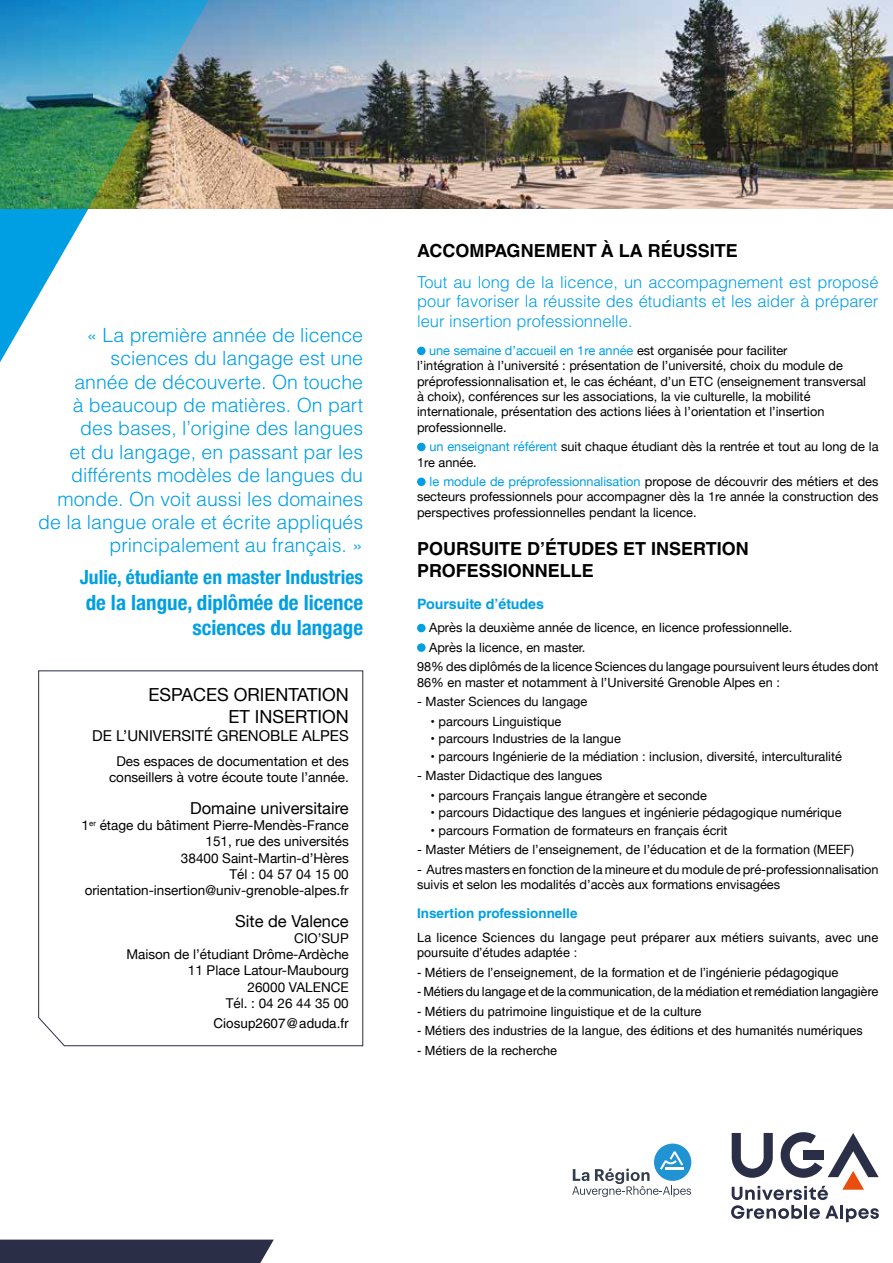
<style>
.page{position:relative;width:893px;height:1263px;background:#fff}
.page>*{position:absolute;margin:0;border:0;box-sizing:border-box;transform-origin:0 0}
.t1{font:700 condensed 21px/25.2px "Helvetica Neue";color:#009fe3;text-align:right}
.t2{font:300 19.5px/23.4px "Helvetica LT Std";color:#009fe3;text-align:right}
.t3{font:700 condensed 19.5px "Helvetica Neue";color:#009fe3}
.t4{font:700 18px/21.6px "Helvetica LT Std";color:#000}
.t5{font:18px/21.6px "Helvetica Neue";color:#000;text-align:right}
.t6{font:300 16.5px/19.8px "Helvetica LT Std";color:#009fe3;text-align:justify}
.t7{font:16.5px "Helvetica Neue";color:#000}
.t8{font:15px "Helvetica Neue";color:#000}
.t9{font:700 14.25px "Helvetica LT Std";color:#009fe3}
.t10{font:13.5px/16.2px "Helvetica Neue";color:#000;text-align:right}
.t11{font:700 13.5px "Helvetica LT Std";color:#009fe3}
.t12{font:13.5px "Helvetica LT Std";color:#000}
.t13{font:12.75px/15.3px "Helvetica Neue";color:#000}
.t14{font:12.75px/15.3px "Helvetica LT Std";color:#000}
.s1{color:#009fe3}
</style>
<div class="page">
<img style="left:421px;top:0;width:472px;height:208px">
<svg style="left:731px;top:1132px;width:148px;height:90px"></svg>
<div style="left:654px;top:1143px;width:37px;height:38px;background:#2093d2;border-radius:50%"></div>
<svg style="left:572px;top:1151px;width:119px;height:46px"></svg>
<div style="left:417px;top:347px;width:9px;height:8px;background:#009fe3;border-radius:50%"></div>
<div style="left:417px;top:443px;width:9px;height:8px;background:#009fe3;border-radius:50%"></div>
<div style="left:417px;top:478px;width:9px;height:8px;background:#009fe3;border-radius:50%"></div>
<div style="left:417px;top:624px;width:9px;height:8px;background:#009fe3;border-radius:50%"></div>
<div style="left:417px;top:643px;width:9px;height:9px;background:#009fe3;border-radius:50%"></div>
<svg style="left:38px;top:670px;width:325px;height:376px"></svg>
<div style="left:0;top:1239px;width:274px;height:24px;background:#2a2e46"></div>
<img style="left:0;top:0;width:421px;height:486px">
<p class="t2" style="left:38px;top:323px;width:326px">« La première année de licence sciences du langage est une<br>année de découverte. On touche<br>à beaucoup de matières. On part des bases, l’origine des langues<br>et du langage, en passant par les différents modèles de langues du monde. On voit aussi les domaines de la langue orale et écrite appliqués principalement au français. »</p>
<h2 class="t3" style="left:80px;top:561px;width:285px">Julie, étudiante en master Industries</h2>
<h1 class="t1" style="left:86px;top:588px;width:279px">de la langue, diplômée de licence sciences du langage</h1>
<h3 class="t5" style="left:148px;top:685px;width:202px">ESPACES ORIENTATION<br>ET INSERTION</h3>
<p class="t8" style="left:92px;top:724px;width:258px">DE L’UNIVERSITÉ GRENOBLE ALPES</p>
<p class="t10" style="left:109px;top:754px;width:241px;text-align:center">Des espaces de documentation et des conseillers à votre écoute toute l’année.</p>
<p class="t7" style="left:190px;top:796px;width:160px">Domaine universitaire</p>
<p class="t10" style="left:82px;top:818px;width:269px">1<sup>er</sup> étage du bâtiment Pierre-Mendès-France 151, rue des universités<br>38400 Saint-Martin-d’Hères<br>Tél : 04 57 04 15 00 orientation-insertion@univ-grenoble-alpes.fr</p>
<p class="t7" style="left:235px;top:909px;width:115px">Site de Valence</p>
<p class="t10" style="left:126px;top:931px;width:224px">CIO’SUP<br>Maison de l’étudiant Drôme-Ardèche<br>11 Place Latour-Maubourg<br>26000 VALENCE<br>Tél. : 04 26 44 35 00</p>
<p class="t12" style="left:214px;top:1016px;width:137px">Ciosup2607@aduda.fr</p>
<h3 class="t4" style="left:417px;top:240px;width:322px">ACCOMPAGNEMENT À LA RÉUSSITE</h3>
<p class="t6" style="left:417px;top:272px;width:463px">Tout au long de la licence, un accompagnement est proposé pour favoriser la réussite des étudiants et les aider à préparer leur insertion professionnelle.</p>
<p class="t13" style="left:417px;top:344px;width:450px;text-indent:12px"><span class="s1">une semaine d’accueil en 1re année</span> est organisée pour faciliter<br>l’intégration à l’université : présentation de l’université, choix du module de préprofessionnalisation et, le cas échéant, d’un ETC (enseignement transversal à choix), conférences sur les associations, la vie culturelle, la mobilité internationale, présentation des actions liées à l’orientation et l’insertion professionnelle.</p>
<p class="t13" style="left:417px;top:440px;width:463px;text-indent:12px"><span class="s1">un enseignant référent</span> suit chaque étudiant dès la rentrée et tout au long de la<br>1re année.</p>
<p class="t13" style="left:417px;top:475px;width:463px;text-align:justify;text-indent:13px"><span class="s1">le module de préprofessionnalisation</span> propose de découvrir des métiers et des secteurs professionnels pour accompagner dès la 1re année la construction des perspectives professionnelles pendant la licence.</p>
<h3 class="t4" style="left:417px;top:538px;width:333px">POURSUITE D’ÉTUDES ET INSERTION<br>PROFESSIONNELLE</h3>
<p class="t9" style="left:417px;top:595px;width:128px">Poursuite d’études</p>
<p class="t13" style="left:429px;top:621px;width:365px">Après la deuxième année de licence, en licence professionnelle.</p>
<p class="t13" style="left:429px;top:640px;width:158px">Après la licence, en master.</p>
<p class="t13" style="left:417px;top:660px;width:463px">98% des diplômés de la licence Sciences du langage poursuivent leurs études dont</p>
<p class="t13" style="left:417px;top:675px;width:364px">86% en master et notamment à l’Université Grenoble Alpes en :</p>
<p class="t13" style="left:417px;top:695px;width:172px">- Master Sciences du langage</p>
<p class="t13" style="left:431px;top:714px;width:132px">• parcours Linguistique</p>
<p class="t13" style="left:431px;top:732px;width:192px">• parcours Industries de la langue</p>
<p class="t13" style="left:431px;top:749px;width:413px">• parcours Ingénierie de la médiation : inclusion, diversité, interculturalité</p>
<p class="t13" style="left:417px;top:769px;width:187px">- Master Didactique des langues</p>
<p class="t13" style="left:431px;top:788px;width:278px">• parcours Français langue étrangère et seconde</p>
<p class="t13" style="left:431px;top:806px;width:412px">• parcours Didactique des langues et ingénierie pédagogique numérique</p>
<p class="t13" style="left:431px;top:823px;width:299px">• parcours Formation de formateurs en français écrit</p>
<p class="t13" style="left:417px;top:843px;width:439px">- Master Métiers de l’enseignement, de l’éducation et de la formation (MEEF)</p>
<p class="t13" style="left:417px;top:862px;width:463px">- Autres masters en fonction de la mineure et du module de pré-professionnalisation suivis et selon les modalités d’accès aux formations envisagées</p>
<p class="t11" style="left:417px;top:905px;width:162px">Insertion professionnelle</p>
<p class="t14" style="left:417px;top:930px;width:463px">La licence Sciences du langage peut préparer aux métiers suivants, avec une poursuite d’études adaptée :</p>
<p class="t14" style="left:417px;top:964px;width:423px">- Métiers de l’enseignement, de la formation et de l’ingénierie pédagogique</p>
<p class="t14" style="left:417px;top:984px;width:463px">- Métiers du langage et de la communication, de la médiation et remédiation langagière</p>
<p class="t14" style="left:417px;top:1004px;width:286px">- Métiers du patrimoine linguistique et de la culture</p>
<p class="t14" style="left:417px;top:1023px;width:447px">- Métiers des industries de la langue, des éditions et des humanités numériques</p>
<p class="t14" style="left:417px;top:1043px;width:142px">- Métiers de la recherche</p>
</div>
